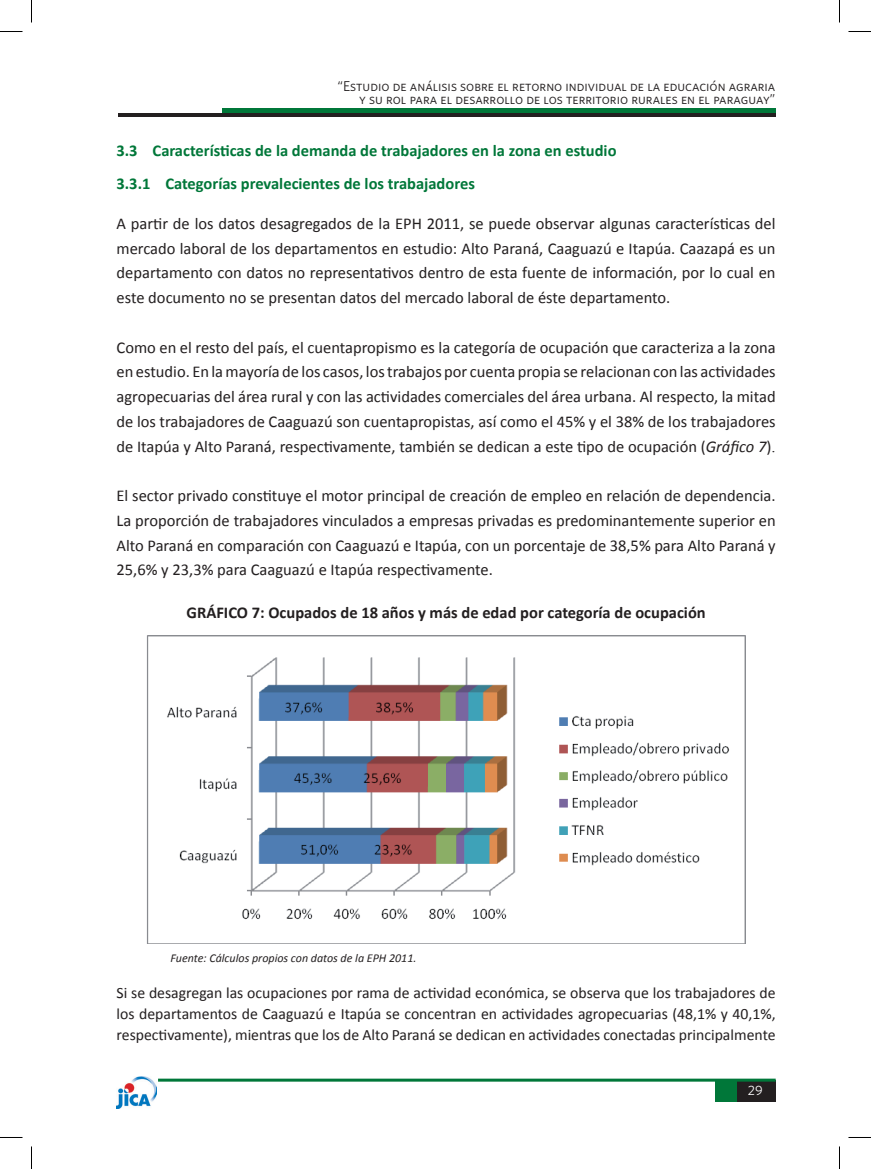
<style>
.page{position:relative;width:871px;height:1169px;background:#fff}
.page>*{position:absolute;margin:0;border:0;box-sizing:border-box;transform-origin:0 0}
.t1{font:16.5px/24.8px "Calibri";color:#231f20;text-align:justify}
.t2{font:700 16.5px/33.2px "Calibri";color:#007739}
.t3{font:700 16.5px "Calibri";color:#231f20}
.t4{font:15.75px/21px "Calibri";color:#231f20;text-align:justify}
.t5{font:14.25px/13.5px "Whitney Book SC";color:#231f20;text-align:right}
.t6{font:13.5px "Whitney";color:#fff}
.t7{font:italic 12px "Calibri";color:#231f20}
.s1{font-style:italic}
.s2{font-family:"Times New Roman"}
</style>
<div class="page">
<div style="left:222px;top:108px;width:554px;height:7px;background:#007739"></div>
<hr style="left:118px;top:113px;width:658px;height:4px;background:#231f20">
<div style="left:715px;top:1080px;width:22px;height:22px;background:#007739"></div>
<div style="left:737px;top:1080px;width:38px;height:22px;background:#231f20"></div>
<hr style="left:158px;top:1078px;width:618px;height:3px;background:#007739">
<img style="left:117px;top:1076px;width:39px;height:32px">
<img style="left:147px;top:635px;width:599px;height:308px">
<svg style="left:0;top:31px;width:22px;height:1px"></svg>
<svg style="left:848px;top:31px;width:23px;height:1px"></svg>
<svg style="left:0;top:1137px;width:22px;height:1px"></svg>
<svg style="left:848px;top:1137px;width:23px;height:1px"></svg>
<svg style="left:31px;top:0;width:1px;height:23px"></svg>
<svg style="left:31px;top:1146px;width:1px;height:23px"></svg>
<svg style="left:839px;top:0;width:1px;height:23px"></svg>
<svg style="left:839px;top:1146px;width:1px;height:23px"></svg>
<p class="t5" style="left:338px;top:79px;width:439px">“Estudio de análisis sobre el retorno individual de la educación agraria y su rol para el desarrollo de los territorio rurales en el paraguay”</p>
<p class="t2" style="left:117px;top:134px;width:501px">3.3 Características de la demanda de trabajadores en la zona en estudio<br>3.3.1 Categorías prevalecientes de los trabajadores</p>
<p class="t1" style="left:117px;top:211px;width:660px">A partir de los datos desagregados de la EPH 2011, se puede observar algunas características del mercado laboral de los departamentos en estudio: Alto Paraná, Caaguazú e Itapúa. Caazapá es un departamento con datos no representativos dentro de esta fuente de información, por lo cual en este documento no se presentan datos del mercado laboral de éste departamento.</p>
<p class="t1" style="left:117px;top:335px;width:661px">Como en el resto del país, el cuentapropismo es la categoría de ocupación que caracteriza a la zona en estudio. En la mayoría de los casos, los trabajos por cuenta propia se relacionan con las actividades agropecuarias del área rural y con las actividades comerciales del área urbana. Al respecto, la mitad de los trabajadores de Caaguazú son cuentapropistas, así como el 45% y el 38% de los trabajadores de Itapúa y Alto Paraná, respectivamente, también se dedican a este tipo de ocupación (<span class="s1">Gráfico 7</span>)<span class="s2">.</span></p>
<p class="t1" style="left:117px;top:483px;width:661px">El sector privado constituye el motor principal de creación de empleo en relación de dependencia.<br>La proporción de trabajadores vinculados a empresas privadas es predominantemente superior en Alto Paraná en comparación con Caaguazú e Itapúa, con un porcentaje de 38,5% para Alto Paraná y 25,6% y 23,3% para Caaguazú e Itapúa respectivamente.</p>
<p class="t3" style="left:187px;top:602px;width:521px">GRÁFICO 7: Ocupados de 18 años y más de edad por categoría de ocupación</p>
<p class="t7" style="left:171px;top:949px;width:247px">Fuente: Cálculos propios con datos de la EPH 2011.</p>
<p class="t4" style="left:117px;top:981px;width:661px">Si se desagregan las ocupaciones por rama de actividad económica, se observa que los trabajadores de los departamentos de Caaguazú e Itapúa se concentran en actividades agropecuarias (48,1% y 40,1%, respectivamente), mientras que los de Alto Paraná se dedican en actividades conectadas principalmente</p>
<p class="t6" style="left:748px;top:1082px;width:16px">29</p>
</div>
